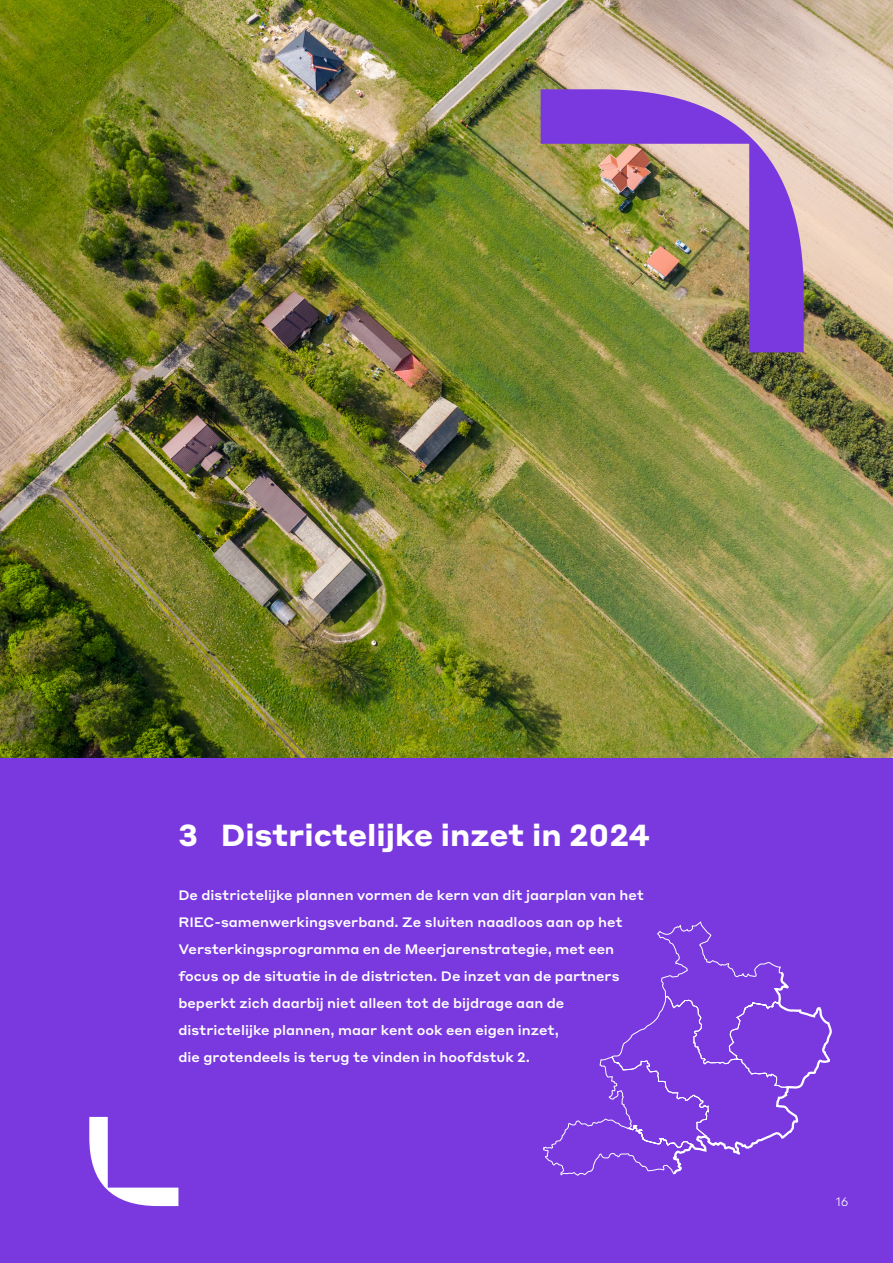
<style>
.page{position:relative;width:893px;height:1263px;background:#fff}
.page>*{position:absolute;margin:0;border:0;box-sizing:border-box;transform-origin:0 0}
.Titel{font:700 30px "Styrene ALC";color:#fff}
.Intro{font:500 13.5px/27px "Styrene ALC";color:#fff}
.t1{font:300 12px "Styrene ALC";color:#fff}
</style>
<div class="page">
<div style="left:0;top:758px;width:893px;height:505px;background:#7a39df"></div>
<img style="left:0;top:0;width:893px;height:758px">
<svg style="left:89px;top:1117px;width:89px;height:89px"></svg>
<img style="left:541px;top:89px;width:263px;height:263px">
<div style="left:543px;top:921px;width:290px;height:255px;background:#7a39df"></div>
<p class="Titel" style="left:178px;top:809px;width:473px">3 Districtelijke inzet in 2024</p>
<p class="Intro" style="left:178px;top:880px;width:467px">De districtelijke plannen vormen de kern van dit jaarplan van het RIEC-samenwerkingsverband. Ze sluiten naadloos aan op het Versterkingsprogramma en de Meerjarenstrategie, met een focus op de situatie in de districten. De inzet van de partners beperkt zich daarbij niet alleen tot de bijdrage aan de districtelijke plannen, maar kent ook een eigen inzet,<br>die grotendeels is terug te vinden in hoofdstuk 2.</p>
<p class="t1" style="left:836px;top:1191px;width:14px">16</p>
</div>
